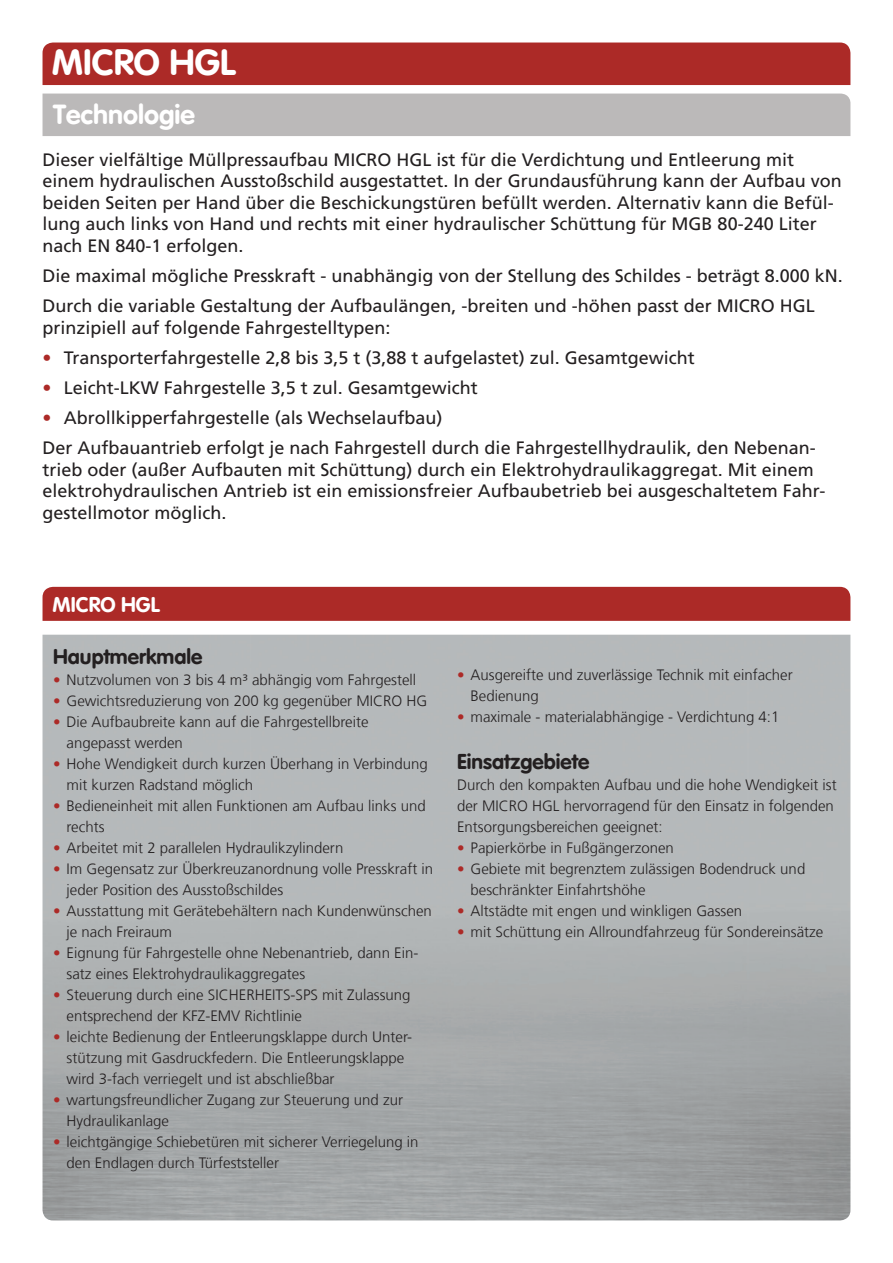
<style>
.page{position:relative;width:893px;height:1263px;background:#fff}
.page>*{position:absolute;margin:0;border:0;box-sizing:border-box;transform-origin:0 0}
.Ü1_VAG_32_bold_Papie{font:36px "VAG Rounded Bold";color:#fff}
.Ü2_VAG_22_bold_Papie{font:27px "VAG Rounded Bold";color:#fff}
.Ü4_VAG_14_bold_schwa{font:21px "VAG Rounded Bold";color:#231f20}
.Ü4_VAG_14_bold_weiss{font:21px "VAG Rounded Bold";color:#fff}
.Frutiger_12pt_auto_2{font:18px/21.6px "Frutiger LT Com";color:#231f20}
.Frutiger_10_pt_-_14{font:300 15px/21px "Frutiger LT Com";color:#231f20}
.s1{color:#ac2a27}
</style>
<div class="page">
<div style="left:43px;top:587px;width:807px;height:34px;background:#ac2a27"></div>
<div style="left:43px;top:43px;width:807px;height:42px;background:#ac2a27"></div>
<div style="left:43px;top:94px;width:807px;height:42px;background:#bbb9b9"></div>
<p class="Ü1_VAG_32_bold_Papie" style="left:52px;top:41px;width:185px">MICRO HGL</p>
<p class="Ü2_VAG_22_bold_Papie" style="left:53px;top:98px;width:143px">Technologie</p>
<p class="Frutiger_12pt_auto_2" style="left:43px;top:149px;width:801px">Dieser vielfältige Müllpressaufbau MICRO HGL ist für die Verdichtung und Entleerung mit einem hydraulischen Ausstoßschild ausgestattet. In der Grundausführung kann der Aufbau von beiden Seiten per Hand über die Beschickungstüren befüllt werden. Alternativ kann die Befül&shy;lung auch links von Hand und rechts mit einer hydraulischer Schüttung für MGB 80-240 Liter nach EN 840-1 erfolgen.</p>
<p class="Frutiger_12pt_auto_2" style="left:43px;top:265px;width:802px">Die maximal mögliche Presskraft - unabhängig von der Stellung des Schildes - beträgt 8.000 kN.</p>
<p class="Frutiger_12pt_auto_2" style="left:43px;top:295px;width:774px">Durch die variable Gestaltung der Aufbaulängen, -breiten und -höhen passt der MICRO HGL prinzipiell auf folgende Fahrgestelltypen:</p>
<p class="Frutiger_12pt_auto_2" style="left:43px;top:347px;width:654px"><span class="s1">•</span> Transporterfahrgestelle 2,8 bis 3,5 t (3,88 t aufgelastet) zul. Gesamtgewicht</p>
<p class="Frutiger_12pt_auto_2" style="left:43px;top:377px;width:437px"><span class="s1">•</span> Leicht-LKW Fahrgestelle 3,5 t zul. Gesamtgewicht</p>
<p class="Frutiger_12pt_auto_2" style="left:43px;top:407px;width:401px"><span class="s1">•</span> Abrollkipperfahrgestelle (als Wechselaufbau)</p>
<p class="Frutiger_12pt_auto_2" style="left:43px;top:437px;width:784px">Der Aufbauantrieb erfolgt je nach Fahrgestell durch die Fahrgestellhydraulik, den Nebenan&shy;trieb oder (außer Aufbauten mit Schüttung) durch ein Elektrohydraulikaggregat. Mit einem elektrohydraulischen Antrieb ist ein emissionsfreier Aufbaubetrieb bei ausgeschaltetem Fahr&shy;gestellmotor möglich.</p>
<p class="Ü4_VAG_14_bold_weiss" style="left:53px;top:592px;width:109px">MICRO HGL</p>
<p class="Ü4_VAG_14_bold_schwa" style="left:53px;top:644px;width:151px">Hauptmerkmale</p>
<p class="Frutiger_10_pt_-_14" style="left:53px;top:669px;width:365px"><span class="s1">•</span> Nutzvolumen von 3 bis 4 m³ abhängig vom Fahrgestell</p>
<p class="Frutiger_10_pt_-_14" style="left:53px;top:690px;width:376px"><span class="s1">•</span> Gewichtsreduzierung von 200 kg gegenüber MICRO HG</p>
<p class="Frutiger_10_pt_-_14" style="left:67px;top:711px;width:303px;text-indent:-13px"><span class="s1">•</span> Die Aufbaubreite kann auf die Fahrgestellbreite angepasst werden</p>
<p class="Frutiger_10_pt_-_14" style="left:67px;top:753px;width:363px;text-indent:-13px"><span class="s1">•</span> Hohe Wendigkeit durch kurzen Überhang in Verbindung mit kurzen Radstand möglich</p>
<p class="Frutiger_10_pt_-_14" style="left:67px;top:795px;width:361px;text-indent:-13px"><span class="s1">•</span> Bedieneinheit mit allen Funktionen am Aufbau links und rechts</p>
<p class="Frutiger_10_pt_-_14" style="left:53px;top:837px;width:292px"><span class="s1">•</span> Arbeitet mit 2 parallelen Hydraulikzylindern</p>
<p class="Frutiger_10_pt_-_14" style="left:67px;top:858px;width:368px;text-indent:-13px"><span class="s1">•</span> Im Gegensatz zur Überkreuzanordnung volle Presskraft in jeder Position des Ausstoßschildes</p>
<p class="Frutiger_10_pt_-_14" style="left:67px;top:900px;width:367px;text-indent:-13px"><span class="s1">•</span> Ausstattung mit Gerätebehältern nach Kundenwünschen je nach Freiraum</p>
<p class="Frutiger_10_pt_-_14" style="left:67px;top:942px;width:353px;text-indent:-13px"><span class="s1">•</span> Eignung für Fahrgestelle ohne Nebenantrieb, dann Ein&shy;satz eines Elektrohydraulikaggregates</p>
<p class="Frutiger_10_pt_-_14" style="left:67px;top:984px;width:345px;text-indent:-13px"><span class="s1">•</span> Steuerung durch eine SICHERHEITS-SPS mit Zulassung entsprechend der KFZ-EMV Richtlinie</p>
<p class="Frutiger_10_pt_-_14" style="left:67px;top:1026px;width:347px;text-indent:-13px"><span class="s1">•</span> leichte Bedienung der Entleerungsklappe durch Unter&shy;stützung mit Gasdruckfedern. Die Entleerungsklappe wird 3-fach verriegelt und ist abschließbar</p>
<p class="Frutiger_10_pt_-_14" style="left:67px;top:1089px;width:338px;text-indent:-13px"><span class="s1">•</span> wartungsfreundlicher Zugang zur Steuerung und zur<br>Hydraulikanlage</p>
<p class="Frutiger_10_pt_-_14" style="left:67px;top:1131px;width:353px;text-indent:-13px"><span class="s1">•</span> leichtgängige Schiebetüren mit sicherer Verriegelung in den Endlagen durch Türfeststeller</p>
<p class="Frutiger_10_pt_-_14" style="left:470px;top:664px;width:324px;text-indent:-13px"><span class="s1">•</span> Ausgereifte und zuverlässige Technik mit einfacher<br>Bedienung</p>
<p class="Frutiger_10_pt_-_14" style="left:457px;top:706px;width:324px"><span class="s1">•</span> maximale - materialabhängige - Verdichtung 4:1</p>
<p class="Ü4_VAG_14_bold_schwa" style="left:457px;top:749px;width:134px">Einsatzgebiete</p>
<p class="Frutiger_10_pt_-_14" style="left:457px;top:774px;width:381px">Durch den kompakten Aufbau und die hohe Wendigkeit ist der MICRO HGL hervorragend für den Einsatz in folgenden<br>Entsorgungsbereichen geeignet:</p>
<p class="Frutiger_10_pt_-_14" style="left:457px;top:837px;width:218px"><span class="s1">•</span> Papierkörbe in Fußgängerzonen</p>
<p class="Frutiger_10_pt_-_14" style="left:470px;top:858px;width:336px;text-indent:-13px"><span class="s1">•</span> Gebiete mit begrenztem zulässigen Bodendruck und beschränkter Einfahrtshöhe</p>
<p class="Frutiger_10_pt_-_14" style="left:457px;top:900px;width:287px"><span class="s1">•</span> Altstädte mit engen und winkligen Gassen</p>
<p class="Frutiger_10_pt_-_14" style="left:457px;top:921px;width:368px"><span class="s1">•</span> mit Schüttung ein Allroundfahrzeug für Sondereinsätze</p>
</div>
